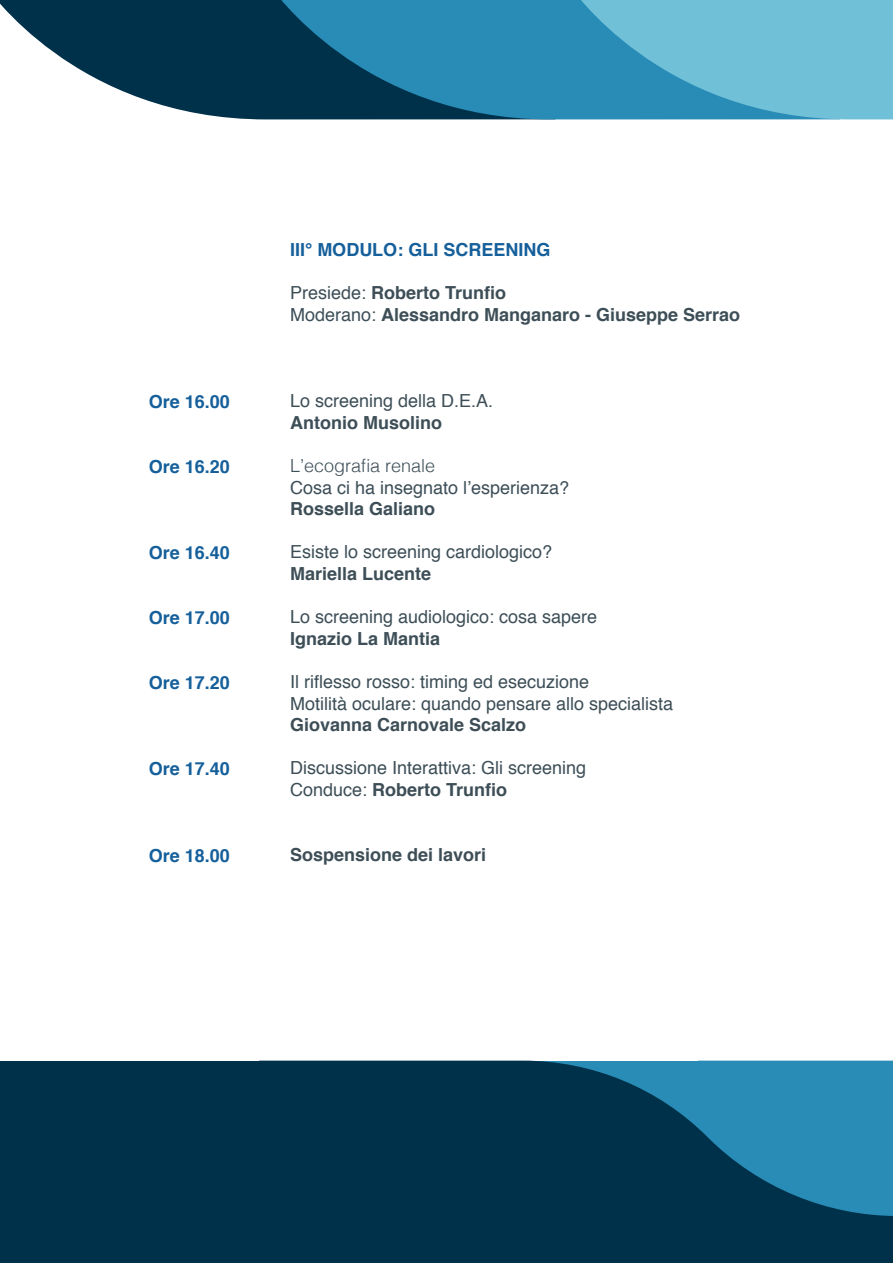
<style>
.page{position:relative;width:893px;height:1263px;background:#fff}
.page>*{position:absolute;margin:0;border:0;box-sizing:border-box;transform-origin:0 0}
.t1{font:18px/21.6px "Helvetica";color:#3d4e57}
.t2{font:700 18px/21.6px "Helvetica";color:#3d4e57}
.t3{font:700 18px "Helvetica";color:#155f9b}
.t4{font:300 18px "Helvetica";color:#3d4e57}
.s1{font-weight:400}
.s2{font-weight:700}
</style>
<div class="page">
<svg style="left:485px;top:1060px;width:408px;height:203px;background:#0f5070"></svg>
<svg style="left:0;top:0;width:270px;height:119px;fill:#00314b"></svg>
<svg style="left:270px;top:0;width:300px;height:119px;background:#1c6f94"></svg>
<svg style="left:570px;top:0;width:323px;height:119px;background:#5bb1ce"></svg>
<div style="left:0;top:1060px;width:485px;height:203px;background:#00314b"></div>
<p class="t3" style="left:149px;top:387px;width:83px">Ore 16.00</p>
<p class="t3" style="left:149px;top:452px;width:83px">Ore 16.20</p>
<p class="t3" style="left:149px;top:538px;width:83px">Ore 16.40</p>
<p class="t3" style="left:149px;top:603px;width:83px">Ore 17.00</p>
<p class="t3" style="left:149px;top:668px;width:83px">Ore 17.20</p>
<p class="t3" style="left:149px;top:754px;width:83px">Ore 17.40</p>
<p class="t3" style="left:149px;top:841px;width:83px">Ore 18.00</p>
<p class="t3" style="left:290px;top:235px;width:262px">III° MODULO: GLI SCREENING</p>
<p class="t2" style="left:290px;top:282px;width:452px"><span class="s1">Presiede:</span> Roberto Trunfio<br><span class="s1">Moderano:</span> Alessandro Manganaro - Giuseppe Serrao</p>
<p class="t1" style="left:290px;top:391px;width:205px">Lo screening della D.E.A.</p>
<p class="t2" style="left:290px;top:412px;width:153px">Antonio Musolino</p>
<p class="t4" style="left:290px;top:450px;width:147px">L’ecografia renale</p>
<p class="t1" style="left:290px;top:477px;width:281px">Cosa ci ha insegnato l’esperienza?</p>
<p class="t2" style="left:290px;top:498px;width:147px">Rossella Galiano</p>
<p class="t1" style="left:290px;top:542px;width:264px">Esiste lo screening cardiologico?</p>
<p class="t2" style="left:290px;top:563px;width:143px">Mariella Lucente</p>
<p class="t1" style="left:290px;top:607px;width:309px">Lo screening audiologico: cosa sapere</p>
<p class="t2" style="left:290px;top:628px;width:152px">Ignazio La Mantia</p>
<p class="t1" style="left:290px;top:671px;width:385px">Il riflesso rosso: timing ed esecuzione<br>Motilità oculare: quando pensare allo specialista</p>
<p class="t2" style="left:290px;top:714px;width:238px">Giovanna Carnovale Scalzo</p>
<p class="t1" style="left:290px;top:758px;width:298px">Discussione Interattiva: Gli screening<br>Conduce: <span class="s2">Roberto Trunfio</span></p>
<p class="t2" style="left:290px;top:844px;width:198px">Sospensione dei lavori</p>
</div>
